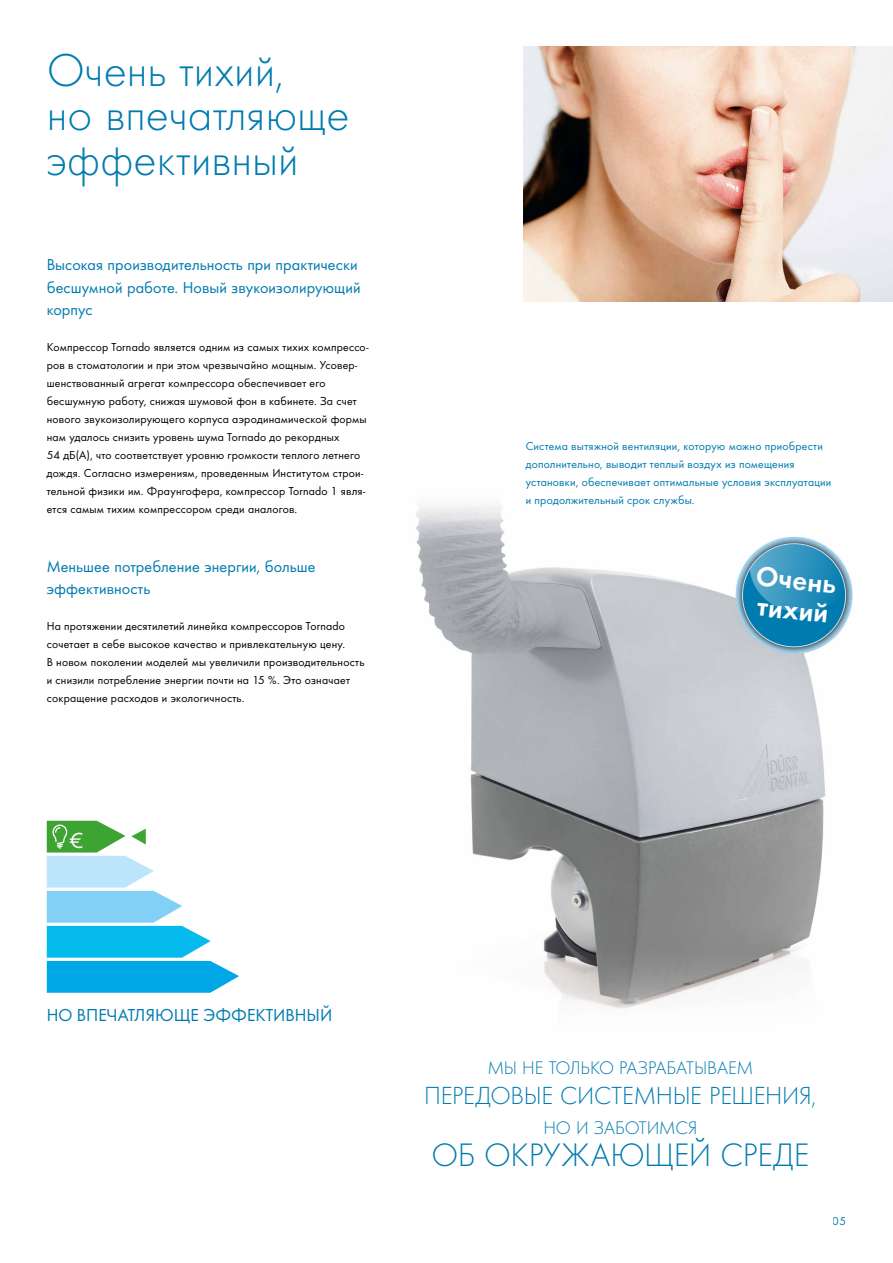
<style>
.page{position:relative;width:893px;height:1263px;background:#fff}
.page>*{position:absolute;margin:0;border:0;box-sizing:border-box;transform-origin:0 0}
.t1{font:300 48px/45px "Futura";color:#007baf}
.t2{font:300 33.75px "Futura";letter-spacing:-.015em;color:#007baf}
.t3{font:28.5px/30px "Futura Dem";color:#fff}
.t4{font:300 25.65px "Futura";letter-spacing:-.015em;color:#007baf}
.t5{font:22.65px "Futura TOT Boo";color:#fff}
.t6{font:300 18.9px "Futura";letter-spacing:-.015em;color:#007baf}
.t7{font:18px "Futura Boo";color:#007baf}
.t8{font:16.5px/22.5px "Futura Boo";letter-spacing:.005em;color:#007baf}
.t9{font:12px/18px "Futura Boo";letter-spacing:.02em;color:#000}
.t10{font:12px/18px "Futura Boo";letter-spacing:.02em;color:#007baf}
</style>
<div class="page">
<img style="left:523px;top:47px;width:370px;height:255px">
<img style="left:416px;top:505px;width:410px;height:504px">
<svg style="left:47px;top:821px;width:192px;height:172px"></svg>
<svg style="left:735px;top:536px;width:118px;height:119px"></svg>
<div style="left:742px;top:544px;width:104px;height:103px;background:#007baf;border-radius:50%"></div>
<svg style="left:750px;top:544px;width:95px;height:68px"></svg>
<h1 class="t1" style="left:47px;top:46px;width:304px">Очень тихий,<br>но впечатляюще эффективный</h1>
<h3 class="t8" style="left:47px;top:252px;width:315px">Высокая производительность при практически бесшумной работе. Новый звукоизолирующий корпус</h3>
<p class="t9" style="left:47px;top:337px;width:323px">Компрессор Tornado является одним из самых тихих компрессо&shy;ров в стоматологии и при этом чрезвычайно мощным. Усовер&shy;шенствованный агрегат компрессора обеспечивает его бесшумную работу, снижая шумовой фон в кабинете. За счет нового звукоизолирующего корпуса аэродинамической формы нам удалось снизить уровень шума Tornado до рекордных<br>54 дБ(А), что соответствует уровню громкости теплого летнего дождя. Согласно измерениям, проведенным Институтом строи&shy;тельной физики им. Фраунгофера, компрессор Tornado 1 явля&shy;ется самым тихим компрессором среди аналогов.</p>
<h3 class="t8" style="left:47px;top:554px;width:270px">Меньшее потребление энергии, больше эффективность</h3>
<p class="t9" style="left:47px;top:616px;width:319px">На протяжении десятилетий линейка компрессоров Tornado сочетает в себе высокое качество и привлекательную цену.<br>В новом поколении моделей мы увеличили производительность и снизили потребление энергии почти на 15 %. Это означает сокращение расходов и экологичность.</p>
<h3 class="t5" style="left:70px;top:827px;width:14px">€</h3>
<p class="t10" style="left:526px;top:436px;width:307px">Система вытяжной вентиляции, которую можно приобрести дополнительно, выводит теплый воздух из помещения установки, обеспечивает оптимальные условия эксплуатации и продолжительный срок службы.</p>
<h3 class="t3" style="left:758px;top:559px;width:82px;rotate:6deg">Очень тихий</h3>
<h3 class="t7" style="left:47px;top:1003px;width:287px">НО ВПЕЧАТЛЯЮЩЕ ЭФФЕКТИВНЫЙ</h3>
<h3 class="t6" style="left:487px;top:1056px;width:268px">МЫ НЕ ТОЛЬКО РАЗРАБАТЫВАЕМ</h3>
<h3 class="t4" style="left:424px;top:1079px;width:394px">ПЕРЕДОВЫЕ СИСТЕМНЫЕ РЕШЕНИЯ,</h3>
<h3 class="t6" style="left:543px;top:1115px;width:156px">НО И ЗАБОТИМСЯ</h3>
<h2 class="t2" style="left:431px;top:1133px;width:379px">ОБ ОКРУЖАЮЩЕЙ СРЕДЕ</h2>
<p class="t10" style="left:833px;top:1211px;width:15px">05</p>
</div>
